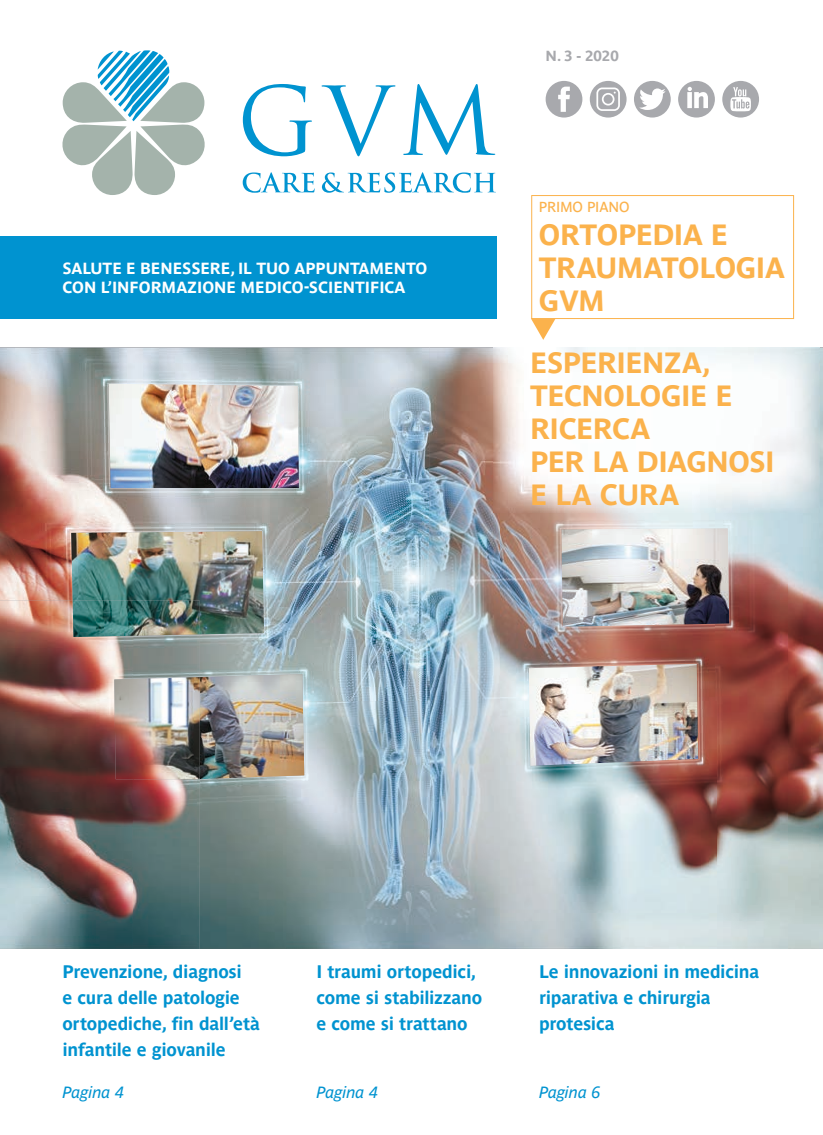
<style>
.page{position:relative;width:823px;height:1135px;background:#fff}
.page>*{position:absolute;margin:0;border:0;box-sizing:border-box;transform-origin:0 0}
.t1{font:700 29px/33px "Parisine Ptf";letter-spacing:-.015em;color:#fbb24c}
.t2{font:700 18px/26px "Parisine Ptf";letter-spacing:-.01em;color:#0093d0}
.t3{font:italic 16.1px "Parisine Ptf";letter-spacing:-.01em;color:#0093d0}
.t4{font:700 16px/19.2px "Parisine Ptf";color:#fff}
.t5{font:700 14.5px "Parisine Ptf";color:#a8a9ad}
.t6{font:14.4px "Parisine Ptf";letter-spacing:-.015em;color:#fbb24c}
</style>
<div class="page">
<img style="left:0;top:348px;width:429px;height:211px">
<img style="left:429px;top:348px;width:72px;height:600px">
<img style="left:787px;top:348px;width:36px;height:600px">
<img style="left:501px;top:512px;width:286px;height:436px">
<img style="left:0;top:559px;width:71px;height:41px">
<img style="left:251px;top:559px;width:179px;height:142px">
<img style="left:200px;top:634px;width:51px;height:40px">
<img style="left:286px;top:701px;width:144px;height:247px">
<img style="left:200px;top:779px;width:86px;height:169px">
<img style="left:0;top:948px;width:179px;height:1px">
<div style="left:0;top:236px;width:496px;height:83px;background:#0093d0"></div>
<svg style="left:243px;top:84px;width:69px;height:72px"></svg>
<svg style="left:321px;top:85px;width:74px;height:71px"></svg>
<svg style="left:403px;top:84px;width:92px;height:71px"></svg>
<svg style="left:62px;top:50px;width:143px;height:145px"></svg>
<svg style="left:243px;top:172px;width:71px;height:21px"></svg>
<svg style="left:322px;top:172px;width:174px;height:21px"></svg>
<svg style="left:634px;top:81px;width:36px;height:37px"></svg>
<svg style="left:678px;top:81px;width:37px;height:37px"></svg>
<svg style="left:722px;top:81px;width:37px;height:37px"></svg>
<svg style="left:545px;top:81px;width:37px;height:37px"></svg>
<div style="left:590px;top:81px;width:36px;height:37px;background:#a8a9ad;border-radius:50%"></div>
<svg style="left:596px;top:87px;width:24px;height:24px"></svg>
<svg style="left:531px;top:195px;width:263px;height:145px"></svg>
<img style="left:109px;top:384px;width:190px;height:104px">
<img style="left:71px;top:531px;width:193px;height:103px">
<img style="left:200px;top:674px;width:104px;height:105px">
<img style="left:529px;top:663px;width:169px;height:103px">
<img style="left:493px;top:347px;width:327px;height:165px">
<img style="left:561px;top:528px;width:168px;height:98px">
<img style="left:0;top:600px;width:100px;height:348px">
<img style="left:100px;top:637px;width:33px;height:311px">
<img style="left:133px;top:779px;width:67px;height:169px">
<img style="left:73px;top:600px;width:127px;height:37px">
<img style="left:114px;top:677px;width:86px;height:102px">
<p class="t4" style="left:62px;top:257px;width:366px">SALUTE E BENESSERE, IL TUO APPUNTAMENTO<br>CON L’INFORMAZIONE MEDICO-SCIENTIFICA</p>
<p class="t5" style="left:545px;top:45px;width:75px">N. 3 - 2020</p>
<p class="t6" style="left:539px;top:196px;width:92px">PRIMO PIANO</p>
<h1 class="t1" style="left:539px;top:216px;width:247px">ORTOPEDIA E<br>TRAUMATOLOGIA<br>GVM</h1>
<h1 class="t1" style="left:530px;top:344px;width:246px">ESPERIENZA,<br>TECNOLOGIE E<br>RICERCA<br>PER LA DIAGNOSI<br>E LA CURA</h1>
<p class="t2" style="left:62px;top:957px;width:199px">Prevenzione, diagnosi<br>e cura delle patologie ortopediche, fin dall’età infantile e giovanile</p>
<p class="t3" style="left:62px;top:1080px;width:63px">Pagina 4</p>
<p class="t2" style="left:316px;top:957px;width:167px">I traumi ortopedici, come si stabilizzano e come si trattano</p>
<p class="t3" style="left:316px;top:1080px;width:63px">Pagina 4</p>
<p class="t2" style="left:539px;top:957px;width:222px">Le innovazioni in medicina riparativa e chirurgia protesica</p>
<p class="t3" style="left:539px;top:1080px;width:63px">Pagina 6</p>
</div>
